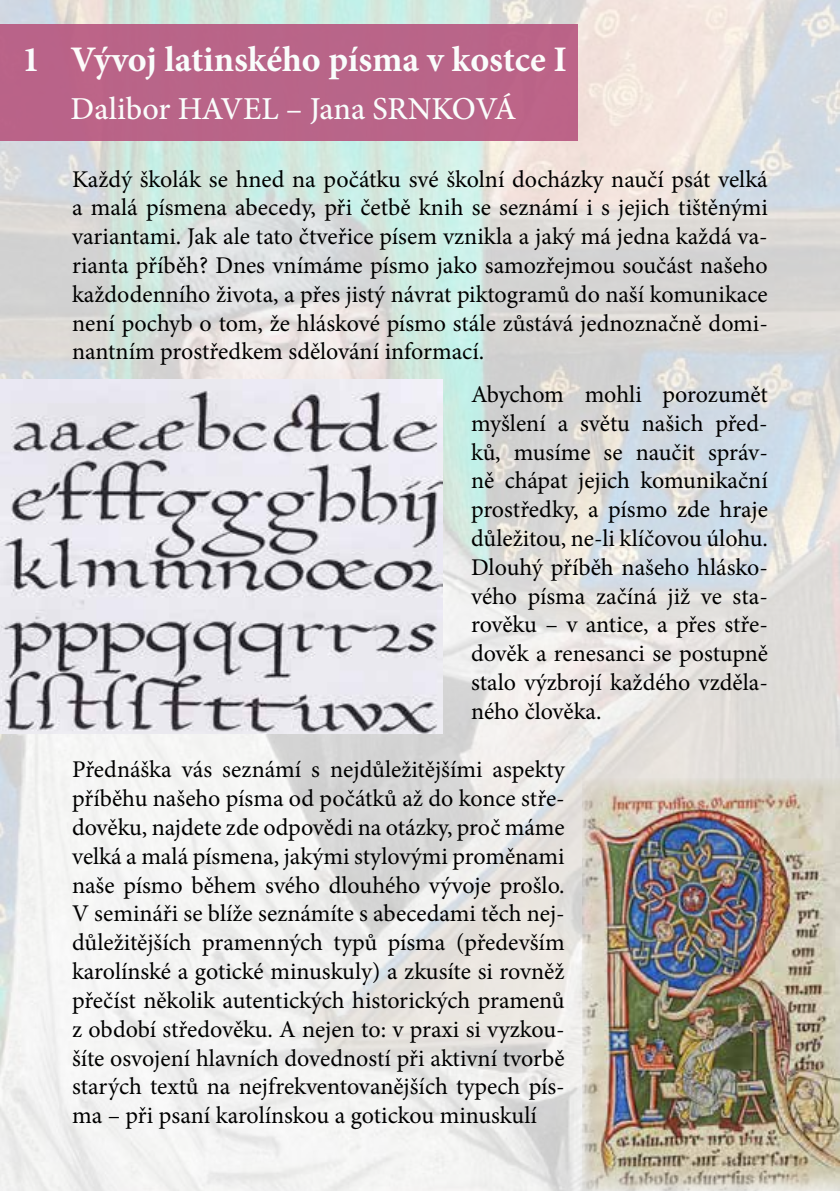
<style>
.page{position:relative;width:840px;height:1191px;background:#fff}
.page>*{position:absolute;margin:0;border:0;box-sizing:border-box;transform-origin:0 0}
.t1{font:700 36px "Minion Pro";color:#fff}
.t2{font:500 32px "Minion Pro";letter-spacing:-.005em;color:#fff}
.t3{font:24px/28.8px "Minion Pro";color:#000;text-align:justify}
</style>
<div class="page">
<img style="left:0;top:0;width:839px;height:1191px">
<div style="left:0;top:24px;width:577px;height:116px;background:#b96488"></div>
<img style="left:0;top:379px;width:442px;height:355px">
<img style="left:582px;top:778px;width:257px;height:413px">
<h1 class="t1" style="left:22px;top:34px;width:546px">1 Vývoj latinského písma v kostce I</h1>
<h2 class="t2" style="left:71px;top:87px;width:447px">Dalibor HAVEL – Jana SRNKOVÁ</h2>
<p class="t3" style="left:72px;top:165px;width:697px">Každý školák se hned na počátku své školní docházky naučí psát velká a malá písmena abecedy, při četbě knih se seznámí i s jejich tištěnými variantami. Jak ale tato čtveřice písem vznikla a jaký má jedna každá va&shy;rianta příběh? Dnes vnímáme písmo jako samozřejmou součást našeho každodenního života, a přes jistý návrat piktogramů do naší komunikace není pochyb o tom, že hláskové písmo stále zůstává jednoznačně domi&shy;nantním prostředkem sdělování informací.</p>
<p class="t3" style="left:471px;top:380px;width:298px">Abychom mohli porozumět myšlení a světu našich před&shy;ků, musíme se naučit správ&shy;ně chápat jejich komunikační prostředky, a písmo zde hraje důležitou, ne-li klíčovou úlohu.<br>Dlouhý příběh našeho hlásko&shy;vého písma začíná již ve sta&shy;rověku – v antice, a přes stře&shy;dověk a renesanci se postupně stalo výzbrojí každého vzděla&shy;ného člověka.</p>
<p class="t3" style="left:72px;top:755px;width:494px">Přednáška vás seznámí s nejdůležitějšími aspekty příběhu našeho písma od počátků až do konce stře&shy;dověku, najdete zde odpovědi na otázky, proč máme velká a malá písmena, jakými stylovými proměnami naše písmo během svého dlouhého vývoje prošlo.<br>V semináři se blíže seznámíte s abecedami těch nej&shy;důležitějších pramenných typů písma (především karolínské a gotické minuskuly) a zkusíte si rovněž přečíst několik autentických historických pramenů z období středověku. A nejen to: v praxi si vyzkou&shy;šíte osvojení hlavních dovedností při aktivní tvorbě starých textů na nejfrekventovanějších typech pís&shy;ma – při psaní karolínskou a gotickou minuskulí</p>
</div>
